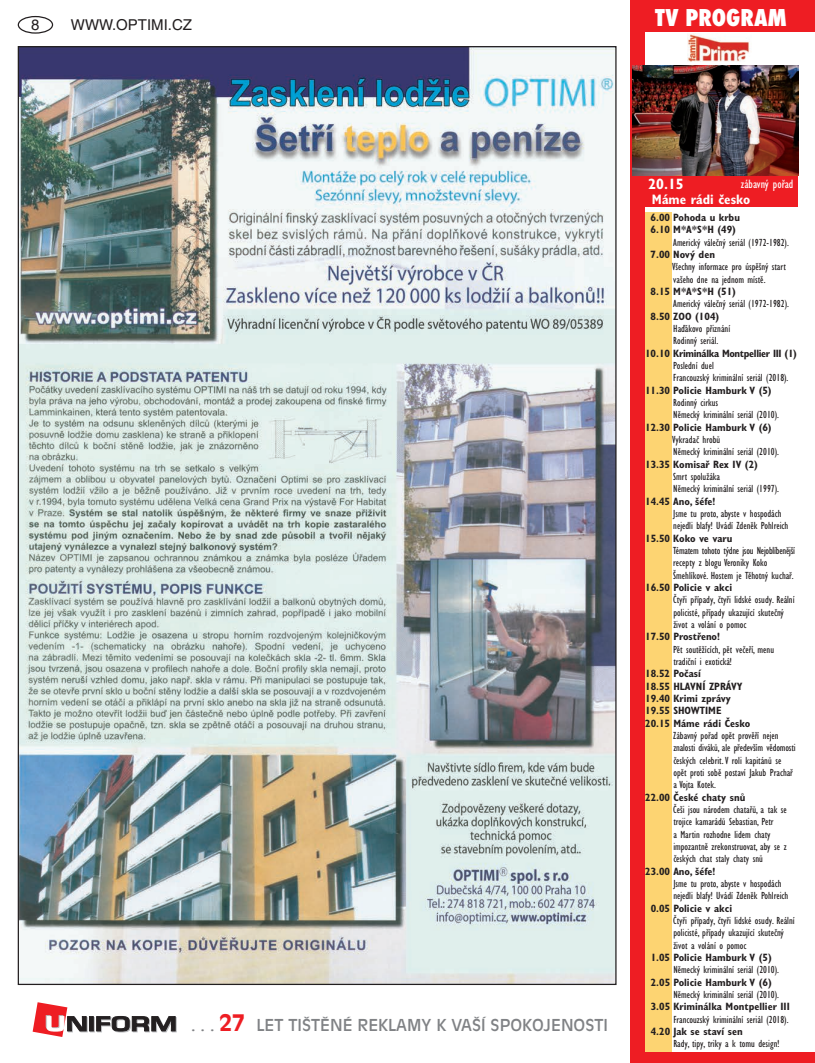
<style>
.page{position:relative;width:815px;height:1063px;background:#fff}
.page>*{position:absolute;margin:0;border:0;box-sizing:border-box;transform-origin:0 0}
.t1{font:800 condensed 22.5px "Futura";color:#fff}
.t2{font:16.25px "Antique Olive CE";color:#808285}
.t3{font:15px "Helvetica CE";color:#231f20}
.t4{font:700 condensed 15px "Gill Sans CE";color:#fff}
.t5{font:700 condensed 13.75px "Gill Sans CE";color:#fff}
.t6{font:condensed 12.5px "Gill Sans CE";color:#fff}
.t7{font:condensed 10.62px/12.4px "Gill Sans CE";color:#231f20}
.t8{font:700 condensed 10.62px/12.4px "Gill Sans CE";color:#231f20}
.t9{font:700 condensed 10.62px "Gill Sans CE";letter-spacing:-.03em;color:#231f20}
.s1{font-weight:700;font-size:22.5px;color:#ee1d23}
</style>
<div class="page">
<div style="left:18px;top:16px;width:35px;height:18px;border:1px solid #231f20;border-radius:50%"></div>
<svg style="left:90px;top:1017px;width:5px;height:15px"></svg>
<svg style="left:89px;top:1016px;width:5px;height:15px"></svg>
<svg style="left:96px;top:1016px;width:81px;height:16px"></svg>
<svg style="left:33px;top:1002px;width:55px;height:35px"></svg>
<div style="left:631px;top:0;width:184px;height:32px;background:#ee1d23"></div>
<div style="left:631px;top:175px;width:166px;height:32px;background:#ee1d23"></div>
<img style="left:687px;top:33px;width:63px;height:29px">
<div style="left:631px;top:0;width:14px;height:1063px;background:#ee1d23"></div>
<div style="left:631px;top:1052px;width:184px;height:11px;background:#ee1d23"></div>
<div style="left:645px;top:213px;width:26px;height:839px;background:#fdd472"></div>
<img style="left:632px;top:66px;width:167px;height:110px">
<img style="left:20px;top:48px;width:595px;height:935px">
<h3 class="t3" style="left:31px;top:16px;width:10px">8</h3>
<h3 class="t3" style="left:71px;top:16px;width:123px">WWW.OPTIMI.CZ</h3>
<h1 class="t1" style="left:655px;top:2px;width:133px">TV PROGRAM</h1>
<h2 class="t2" style="left:191px;top:1016px;width:418px">. . . <span class="s1">27</span> LET TIŠTĚNÉ REKLAMY K VAŠÍ SPOKOJENOSTI</h2>
<h3 class="t4" style="left:648px;top:175px;width:37px">20.15</h3>
<p class="t5" style="left:652px;top:191px;width:100px">Máme rádi česko</p>
<p class="t6" style="left:741px;top:176px;width:54px">zábavný pořad</p>
<p class="t8" style="left:651px;top:211px;width:91px">6.00 Pohoda u krbu<br>6.10 M*A*S*H (49)</p>
<p class="t7" style="left:673px;top:236px;width:117px">Americký válečný seriál (1972-1982).</p>
<p class="t8" style="left:651px;top:248px;width:66px">7.00 Nový den</p>
<p class="t7" style="left:672px;top:260px;width:115px">Všechny informace pro úspěšný start vašeho dne na jednom místě.</p>
<p class="t8" style="left:651px;top:285px;width:87px">8.15 M*A*S*H (51)</p>
<p class="t7" style="left:673px;top:298px;width:117px">Americký válečný seriál (1972-1982).</p>
<p class="t8" style="left:651px;top:310px;width:70px">8.50 ZOO (104)</p>
<p class="t7" style="left:673px;top:322px;width:58px">Haďákovo přiznání<br>Rodinný seriál.</p>
<p class="t9" style="left:645px;top:347px;width:153px">10.10 Kriminálka Montpellier III (1)</p>
<p class="t7" style="left:673px;top:359px;width:117px">Poslední duel<br>Francouzský kriminální seriál (2018).</p>
<p class="t8" style="left:645px;top:384px;width:128px">11.30 Policie Hamburk V (5)</p>
<p class="t7" style="left:673px;top:396px;width:107px">Rodinný cirkus<br>Německý kriminální seriál (2010).</p>
<p class="t8" style="left:645px;top:421px;width:128px">12.30 Policie Hamburk V (6)</p>
<p class="t7" style="left:672px;top:433px;width:108px">Vykradač hrobů<br>Německý kriminální seriál (2010).</p>
<p class="t8" style="left:645px;top:458px;width:114px">13.35 Komisař Rex IV (2)</p>
<p class="t7" style="left:673px;top:470px;width:107px">Smrt spolužáka<br>Německý kriminální seriál (1997).</p>
<p class="t8" style="left:645px;top:495px;width:72px">14.45 Ano, šéfe!</p>
<p class="t7" style="left:673px;top:507px;width:117px">Jsme tu proto, abyste v hospodách nejedli blafy! Uvádí Zdeněk Pohlreich</p>
<p class="t8" style="left:645px;top:532px;width:89px">15.50 Koko ve varu</p>
<p class="t7" style="left:673px;top:544px;width:123px">Tématem tohoto týdne jsou Nejoblíbenější recepty z blogu Veroniky Koko<br>Šmehlíkové. Hostem je Těhotný kuchař.</p>
<p class="t8" style="left:645px;top:581px;width:88px">16.50 Policie v akci</p>
<p class="t7" style="left:673px;top:594px;width:123px">Čtyři případy, čtyři lidské osudy. Reální policisté, případy ukazující skutečný život a volání o pomoc</p>
<p class="t8" style="left:645px;top:631px;width:76px">17.50 Prostřeno!</p>
<p class="t7" style="left:673px;top:643px;width:102px">Pět soutěžících, pět večeří, menu tradiční i exotická!</p>
<p class="t8" style="left:645px;top:668px;width:107px">18.52 Počasí<br>18.55 HLAVNÍ ZPRÁVY<br>19.40 Krimi zprávy<br>19.55 SHOWTIME<br>20.15 Máme rádi Česko</p>
<p class="t7" style="left:673px;top:729px;width:124px">Zábavný pořad opět prověří nejen znalosti diváků, ale především vědomosti českých celebrit.V roli kapitánů se opět proti sobě postaví Jakub Prachař a Vojta Kotek.</p>
<p class="t8" style="left:645px;top:791px;width:102px">22.00 České chaty snů</p>
<p class="t7" style="left:673px;top:803px;width:115px">Češi jsou národem chatařů, a tak se trojice kamarádů Sebastian, Petr<br>a Martin rozhodne lidem chaty impozantně zrekonstruovat, aby se z českých chat staly chaty snů</p>
<p class="t8" style="left:645px;top:865px;width:72px">23.00 Ano, šéfe!</p>
<p class="t7" style="left:673px;top:877px;width:117px">Jsme tu proto, abyste v hospodách nejedli blafy! Uvádí Zdeněk Pohlreich</p>
<p class="t8" style="left:651px;top:902px;width:83px">0.05 Policie v akci</p>
<p class="t7" style="left:673px;top:914px;width:123px">Čtyři případy, čtyři lidské osudy. Reální policisté, případy ukazující skutečný život a volání o pomoc</p>
<p class="t8" style="left:651px;top:951px;width:123px">1.05 Policie Hamburk V (5)</p>
<p class="t7" style="left:673px;top:964px;width:107px">Německý kriminální seriál (2010).</p>
<p class="t8" style="left:651px;top:976px;width:123px">2.05 Policie Hamburk V (6)</p>
<p class="t7" style="left:673px;top:988px;width:107px">Německý kriminální seriál (2010).</p>
<p class="t8" style="left:651px;top:1001px;width:141px">3.05 Kriminálka Montpellier III</p>
<p class="t7" style="left:673px;top:1013px;width:117px">Francouzský kriminální seriál (2018).</p>
<p class="t8" style="left:651px;top:1025px;width:93px">4.20 Jak se staví sen</p>
<p class="t7" style="left:673px;top:1038px;width:107px">Rady, tipy, triky a k tomu design!</p>
</div>
